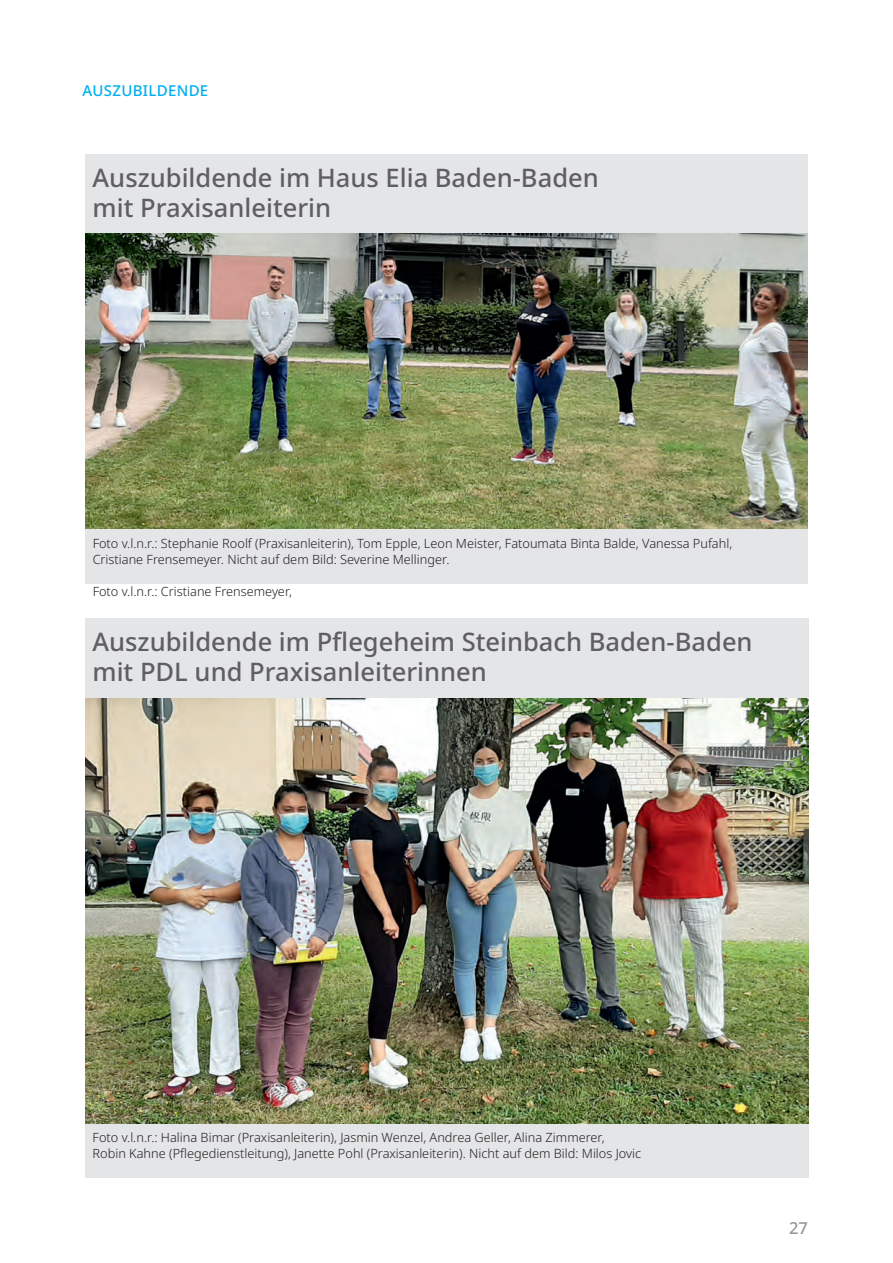
<style>
.page{position:relative;width:893px;height:1263px;background:#fff}
.page>*{position:absolute;margin:0;border:0;box-sizing:border-box;transform-origin:0 0}
.t1{font:500 25.5px/30px "Noto Sans";color:#5f5f62}
.t2{font:500 16.5px "Noto Sans";color:#939598}
.t3{font:500 15px "Noto Sans";letter-spacing:.02em;color:#00aeef}
.t4{font:300 12.75px/16.5px "Noto Sans";color:#231f20}
</style>
<div class="page">
<div style="left:85px;top:154px;width:723px;height:430px;background:#e4e5e7"></div>
<div style="left:85px;top:618px;width:723px;height:560px;background:#e4e5e7"></div>
<img style="left:85px;top:698px;width:723px;height:425px">
<img style="left:85px;top:234px;width:723px;height:295px">
<p class="t3" style="left:82px;top:80px;width:127px">AUSZUBILDENDE</p>
<h1 class="t1" style="left:93px;top:163px;width:508px">Auszubildende im Haus Elia Baden-Baden mit Praxisanleiterin</h1>
<p class="t4" style="left:93px;top:535px;width:641px">Foto v.l.n.r.: Stephanie Roolf (Praxisanleiterin), Tom Epple, Leon Meister, Fatoumata Binta Balde, Vanessa Pufahl,<br>Cristiane Frensemeyer. Nicht auf dem Bild: Severine Mellinger.</p>
<p class="t4" style="left:93px;top:584px;width:201px">Foto v.l.n.r.: Cristiane Frensemeyer,</p>
<h1 class="t1" style="left:92px;top:627px;width:662px">Auszubildende im Pflegeheim Steinbach Baden-Baden mit PDL und Praxisanleiterinnen</h1>
<p class="t4" style="left:93px;top:1129px;width:550px">Foto v.l.n.r.: Halina Bimar (Praxisanleiterin), Jasmin Wenzel, Andrea Geller, Alina Zimmerer,<br>Robin Kahne (Pflegedienstleitung), Janette Pohl (Praxisanleiterin). Nicht auf dem Bild: Milos Jovic</p>
<p class="t2" style="left:789px;top:1216px;width:20px">27</p>
</div>
